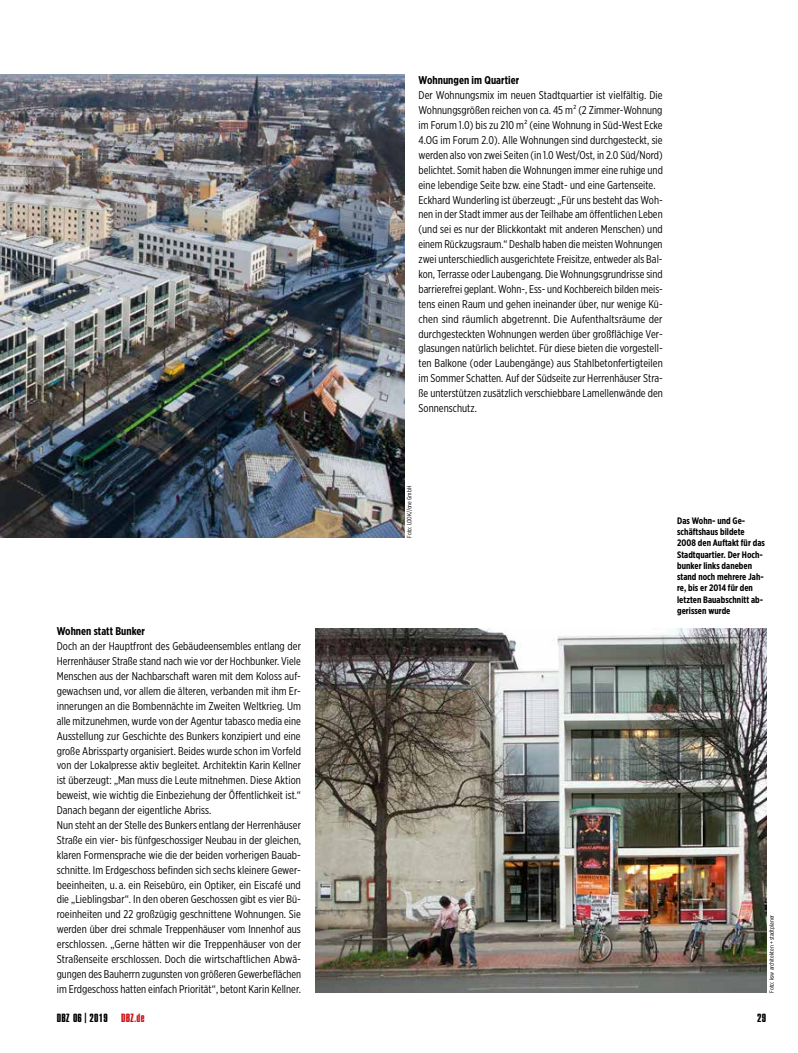
<style>
.page{position:relative;width:798px;height:1053px;background:#fff}
.page>*{position:absolute;margin:0;border:0;box-sizing:border-box;transform-origin:0 0}
.t1{font:12.5px "Compacta Pro";letter-spacing:.02em;color:#000;scale:1.1 1}
.t2{font:11.25px/14.9px "Gotham X Narrow";letter-spacing:.005em;color:#000}
.t3{font:700 11.25px "Gotham X Narrow";letter-spacing:.005em;color:#000}
.t4{font:700 9.38px/11.2px "Gotham X Narrow";letter-spacing:.005em;color:#000}
.t5{font:6.25px "Gotham X Narrow";letter-spacing:.005em;color:#000}
.s1{color:#cd1013}
</style>
<div class="page">
<img style="left:0;top:74px;width:404px;height:463px">
<img style="left:315px;top:628px;width:450px;height:364px">
<p class="t3" style="left:57px;top:624px;width:90px">Wohnen statt Bunker</p>
<p class="t2" style="left:57px;top:638px;width:246px">Doch an der Hauptfront des Gebäudeensembles entlang der Herrenhäuser Straße stand nach wie vor der Hochbunker. Viele Menschen aus der Nachbarschaft waren mit dem Koloss auf&shy;gewachsen und, vor allem die älteren, verbanden mit ihm Er&shy;innerungen an die Bombennächte im Zweiten Weltkrieg. Um alle mitzunehmen, wurde von der Agentur tabasco media eine Ausstellung zur Geschichte des Bunkers konzipiert und eine große Abrissparty organisiert. Beides wurde schon im Vorfeld von der Lokalpresse aktiv begleitet. Architektin Karin Kellner ist überzeugt: „Man muss die Leute mitnehmen. Diese Aktion beweist, wie wichtig die Einbeziehung der Öffentlichkeit ist.“ Danach begann der eigentliche Abriss.<br>Nun steht an der Stelle des Bunkers entlang der Herrenhäuser Straße ein vier- bis fünfgeschossiger Neubau in der gleichen, klaren Formensprache wie die der beiden vorherigen Bauab&shy;schnitte. Im Erdgeschoss befinden sich sechs kleinere Gewer&shy;beeinheiten, u. a. ein Reisebüro, ein Optiker, ein Eiscafé und die „Lieblingsbar“. In den oberen Geschossen gibt es vier Bü&shy;roeinheiten und 22 großzügig geschnittene Wohnungen. Sie werden über drei schmale Treppenhäuser vom Innenhof aus erschlossen. „Gerne hätten wir die Treppenhäuser von der Straßenseite erschlossen. Doch die wirtschaftlichen Abwä&shy;gungen des Bauherrn zugunsten von größeren Gewerbeflächen im Erdgeschoss hatten einfach Priorität“, betont Karin Kellner.</p>
<p class="t3" style="left:418px;top:73px;width:102px">Wohnungen im Quartier</p>
<p class="t2" style="left:418px;top:88px;width:246px">Der Wohnungsmix im neuen Stadtquartier ist vielfältig. Die Wohnungsgrößen reichen von ca. 45 m² (2 Zimmer-Wohnung im Forum 1.0) bis zu 210 m² (eine Wohnung in Süd-West Ecke 4.OG im Forum 2.0). Alle Wohnungen sind durchgesteckt, sie werden also von zwei Seiten (in 1.0 West/Ost, in 2.0 Süd/Nord) belichtet. Somit haben die Wohnungen immer eine ruhige und eine lebendige Seite bzw. eine Stadt- und eine Gartenseite.<br>Eckhard Wunderling ist überzeugt: „Für uns besteht das Woh&shy;nen in der Stadt immer aus der Teilhabe am öffentlichen Leben (und sei es nur der Blickkontakt mit anderen Menschen) und einem Rückzugsraum.“ Deshalb haben die meisten Wohnungen zwei unterschiedlich ausgerichtete Freisitze, entweder als Bal&shy;kon, Terrasse oder Laubengang. Die Wohnungsgrundrisse sind barrierefrei geplant. Wohn-, Ess- und Kochbereich bilden meis&shy;tens einen Raum und gehen ineinander über, nur wenige Kü&shy;chen sind räumlich abgetrennt. Die Aufenthaltsräume der durchgesteckten Wohnungen werden über großflächige Ver&shy;glasungen natürlich belichtet. Für diese bieten die vorgestell&shy;ten Balkone (oder Laubengänge) aus Stahlbetonfertigteilen im Sommer Schatten. Auf der Südseite zur Herrenhäuser Stra&shy;ße unterstützen zusätzlich verschiebbare Lamellenwände den Sonnenschutz.</p>
<p class="t5" style="left:405px;top:538px;width:54px;rotate:-90deg">Foto: LOOK//one GmbH</p>
<p class="t4" style="left:676px;top:515px;width:89px">Das Wohn- und Ge&shy;schäftshaus bildete<br>2008 den Auftakt für das<br>Stadtquartier. Der Hoch&shy;bunker links daneben stand noch mehrere Jah&shy;re, bis er 2014 für den letzten Bauabschnitt ab&shy;gerissen wurde</p>
<p class="t5" style="left:767px;top:992px;width:79px;rotate:-90deg">Foto: ksw architekten + stadtplaner</p>
<p class="t1" style="left:57px;top:1011px;width:81px">DBZ 06|2019 <span class="s1">DBZ.de</span></p>
<p class="t1" style="left:757px;top:1011px;width:10px">29</p>
</div>
